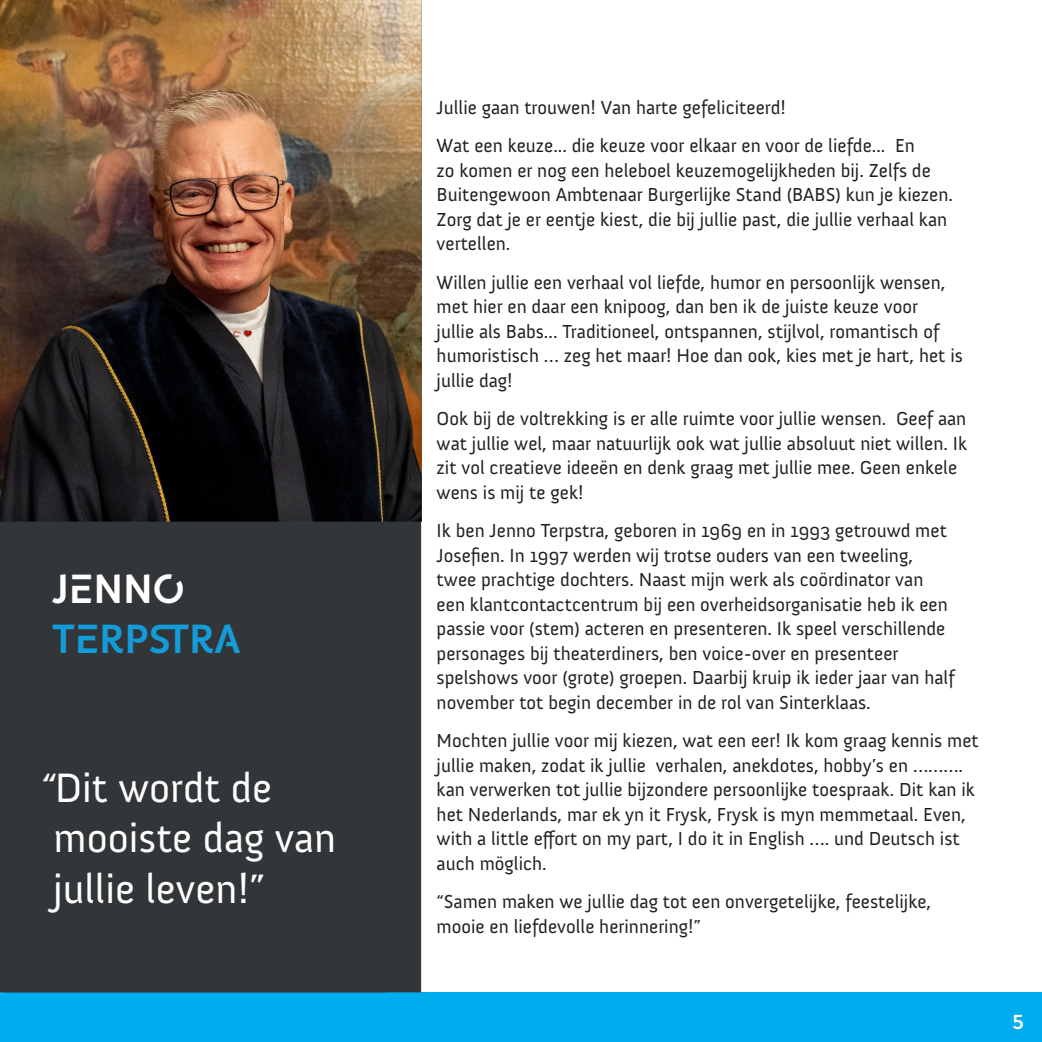
<style>
.page{position:relative;width:1042px;height:1042px;background:#fff}
.page>*{position:absolute;margin:0;border:0;box-sizing:border-box;transform-origin:0 0}
.t1{font:42px/50.4px "Anivers";color:#fff}
.t2{font:42px/50.4px "NOARDEAST Caps";color:#139cd9}
.t3{font:21px "NOARDEAST Caps";color:#fff}
.voorsteltekst{font:19.25px/24.5px "Anivers";color:#231f20}
.s1{color:#fff}
.s2{font-style:italic}
</style>
<div class="page">
<div style="left:0;top:992px;width:1042px;height:50px;background:#00aeef"></div>
<div style="left:6px;top:0;width:415px;height:992px;background:#333638"></div>
<div style="left:0;top:0;width:386px;height:992px;background:#333638"></div>
<img style="left:0;top:0;width:422px;height:521px">
<p class="t2" style="left:52px;top:564px;width:190px"><span class="s1">JENNO<br></span>TERPSTRA</p>
<p class="t1" style="left:53px;top:763px;width:285px;text-indent:-13px"><span class="s2">“</span>Dit wordt de mooiste dag van jullie leven!”</p>
<p class="voorsteltekst" style="left:437px;top:95px;width:351px">Jullie gaan trouwen! Van harte gefeliciteerd!</p>
<p class="voorsteltekst" style="left:437px;top:134px;width:518px">Wat een keuze... die keuze voor elkaar en voor de liefde... En<br>zo komen er nog een heleboel keuzemogelijkheden bij. Zelfs de Buitengewoon Ambtenaar Burgerlijke Stand (BABS) kun je kiezen.<br>Zorg dat je er eentje kiest, die bij jullie past, die jullie verhaal kan vertellen.</p>
<p class="voorsteltekst" style="left:437px;top:270px;width:528px">Willen jullie een verhaal vol liefde, humor en persoonlijk wensen, met hier en daar een knipoog, dan ben ik de juiste keuze voor<br>jullie als Babs... Traditioneel, ontspannen, stijlvol, romantisch of humoristisch … zeg het maar! Hoe dan ook, kies met je hart, het is jullie dag!</p>
<p class="voorsteltekst" style="left:437px;top:407px;width:532px">Ook bij de voltrekking is er alle ruimte voor jullie wensen. Geef aan wat jullie wel, maar natuurlijk ook wat jullie absoluut niet willen. Ik zit vol creatieve ideeën en denk graag met jullie mee. Geen enkele wens is mij te gek!</p>
<p class="voorsteltekst" style="left:437px;top:519px;width:519px">Ik ben Jenno Terpstra, geboren in 1969 en in 1993 getrouwd met Josefien. In 1997 werden wij trotse ouders van een tweeling, twee prachtige dochters. Naast mijn werk als coördinator van een klantcontactcentrum bij een overheidsorganisatie heb ik een passie voor (stem) acteren en presenteren. Ik speel verschillende personages bij theaterdiners, ben voice-over en presenteer spelshows voor (grote) groepen. Daarbij kruip ik ieder jaar van half november tot begin december in de rol van Sinterklaas.</p>
<p class="voorsteltekst" style="left:437px;top:729px;width:544px">Mochten jullie voor mij kiezen, wat een eer! Ik kom graag kennis met jullie maken, zodat ik jullie verhalen, anekdotes, hobby’s en ………. kan verwerken tot jullie bijzondere persoonlijke toespraak. Dit kan ik het Nederlands, mar ek yn it Frysk, Frysk is myn memmetaal. Even, with a little effort on my part, I do it in English …. und Deutsch ist auch möglich.</p>
<p class="voorsteltekst" style="left:437px;top:890px;width:496px">“Samen maken we jullie dag tot een onvergetelijke, feestelijke, mooie en liefdevolle herinnering!”</p>
<p class="t3" style="left:1012px;top:1009px;width:13px">5</p>
</div>
